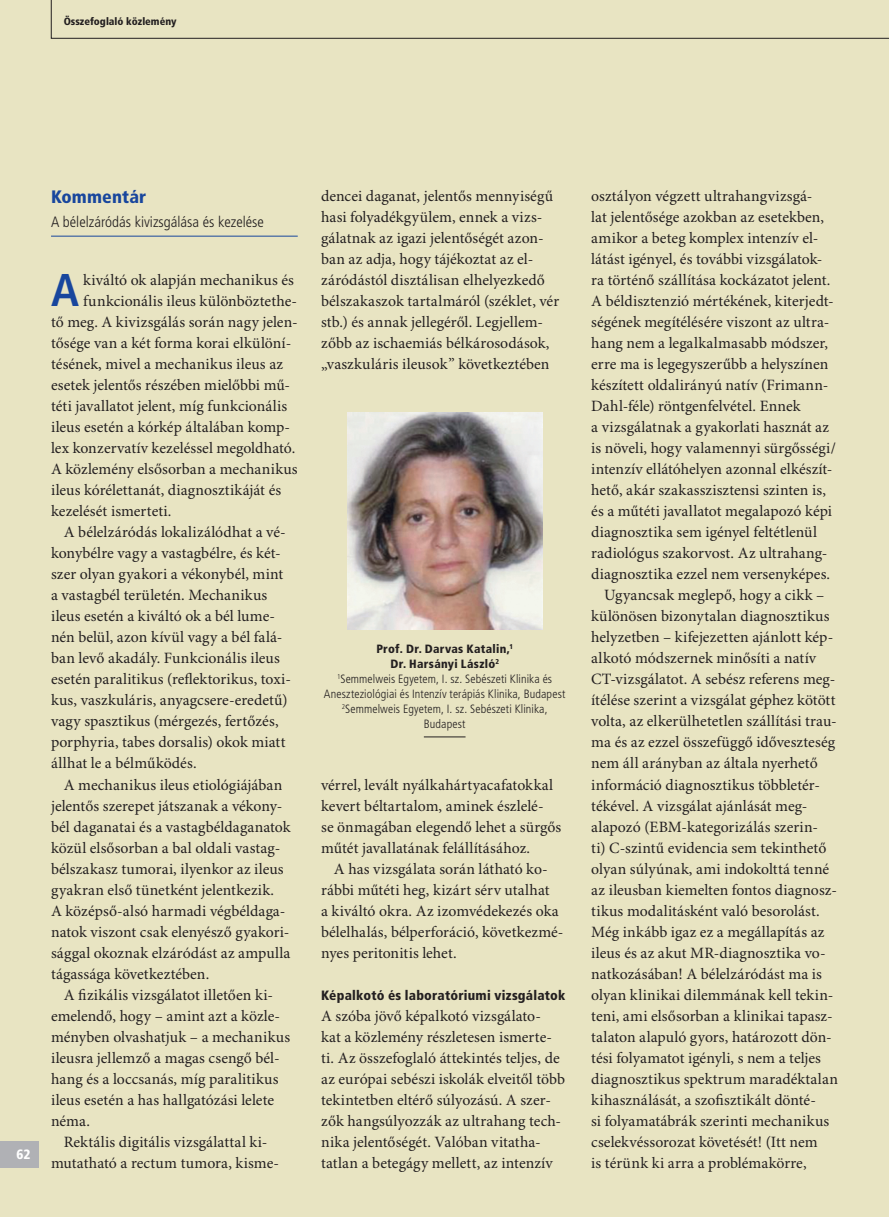
<style>
.page{position:relative;width:889px;height:1217px;background:#fff}
.page>*{position:absolute;margin:0;border:0;box-sizing:border-box;transform-origin:0 0}
.Kommentár_iniciálé{font:700 condensed 45.9px "Frutiger";color:#18469d}
.hivatkozás{font:900 condensed 18px "Frutiger";letter-spacing:.005em;color:#18469d}
.kenyér{font:15.75px/21px "Minion Pro";letter-spacing:.005em;color:#231f20}
.kenyértompa{font:15.75px/21px "Minion Pro";color:#231f20}
.Kommentár_iniciálé-2{font:15.75px "Minion Pro";letter-spacing:.005em;color:#231f20}
.hivatkozás-2{font:300 condensed 15px "Frutiger";color:#231f20}
.alcím2{font:900 condensed 13.5px "Frutiger";letter-spacing:.015em;color:#231f20}
.t1{font:13.5px "IMP Frutiger Cond Black";color:#fff}
.kenyér-2{font:300 condensed 12px/15px "Frutiger";letter-spacing:.01em;color:#231f20;text-align:center}
.kenyér-3{font:900 condensed 12px/15px "Frutiger";letter-spacing:.025em;color:#231f20;text-align:center}
.t2{font:900 condensed 10.5px "Frutiger";color:#231f20}
</style>
<div class="page">
<div style="left:0;top:0;width:889px;height:1216px;background:#e8e4c2"></div>
<div style="left:0;top:1140px;width:39px;height:27px;background:#b0b1b5"></div>
<svg style="left:51px;top:0;width:838px;height:39px"></svg>
<hr style="left:51px;top:236px;width:247px;height:1px;background:#18469d">
<img style="left:347px;top:412px;width:195px;height:217px">
<hr style="left:424px;top:736px;width:41px;height:1px;background:#231f20">
<p class="t2" style="left:64px;top:15px;width:114px">Összefoglaló közlemény</p>
<p class="t1" style="left:16px;top:1147px;width:16px">62</p>
<p class="hivatkozás" style="left:51px;top:186px;width:97px">Kommentár</p>
<p class="hivatkozás-2" style="left:51px;top:213px;width:214px">A bélelzáródás kivizsgálása és kezelése</p>
<p class="Kommentár_iniciálé" style="left:51px;top:263px;width:30px">A</p>
<p class="Kommentár_iniciálé-2" style="left:83px;top:270px;width:212px">kiváltó ok alapján mechanikus és</p>
<p class="Kommentár_iniciálé-2" style="left:83px;top:291px;width:215px">funkcionális ileus különböztethe-</p>
<p class="Kommentár_iniciálé-2" style="left:51px;top:312px;width:248px">tő meg. A kivizsgálás során nagy jelen-</p>
<p class="Kommentár_iniciálé-2" style="left:51px;top:333px;width:242px">tősége van a két forma korai elkülöní-</p>
<p class="Kommentár_iniciálé-2" style="left:51px;top:354px;width:234px">tésének, mivel a mechanikus ileus az</p>
<p class="Kommentár_iniciálé-2" style="left:51px;top:375px;width:241px">esetek jelentős részében mielőbbi mű-</p>
<p class="Kommentár_iniciálé-2" style="left:51px;top:396px;width:238px">téti javallatot jelent, míg funkcionális</p>
<p class="Kommentár_iniciálé-2" style="left:51px;top:417px;width:240px">ileus esetén a kórkép általában komp-</p>
<p class="Kommentár_iniciálé-2" style="left:51px;top:438px;width:246px">lex konzervatív kezeléssel megoldható.</p>
<p class="Kommentár_iniciálé-2" style="left:51px;top:459px;width:248px">A közlemény elsősorban a mechanikus</p>
<p class="Kommentár_iniciálé-2" style="left:51px;top:480px;width:232px">ileus kórélettanát, diagnosztikáját és</p>
<p class="Kommentár_iniciálé-2" style="left:51px;top:501px;width:122px">kezelését ismerteti.</p>
<p class="kenyér" style="left:51px;top:522px;width:241px;text-indent:13px">A bélelzáródás lokalizálódhat a vé&shy;konybélre vagy a vastagbélre, és két&shy;szer olyan gyakori a vékonybél, mint a vastagbél területén. Mechanikus ileus esetén a kiváltó ok a bél lume&shy;nén belül, azon kívül vagy a bél falá&shy;ban levő akadály. Funkcionális ileus esetén paralitikus (reflektorikus, toxi&shy;kus, vaszkuláris, anyagcsere-eredetű) vagy spasztikus (mérgezés, fertőzés, porphyria, tabes dorsalis) okok miatt állhat le a bélműködés.</p>
<p class="kenyér" style="left:51px;top:774px;width:241px;text-indent:13px">A mechanikus ileus etiológiájában jelentős szerepet játszanak a vékony&shy;bél daganatai és a vastagbéldaganatok közül elsősorban a bal oldali vastag&shy;bélszakasz tumorai, ilyenkor az ileus gyakran első tünetként jelentkezik.<br>A középső-alsó harmadi végbéldaga&shy;natok viszont csak elenyésző gyakori&shy;sággal okoznak elzáródást az ampulla tágassága következtében.</p>
<p class="kenyér" style="left:51px;top:984px;width:241px;text-indent:13px">A fizikális vizsgálatot illetően ki&shy;emelendő, hogy – amint azt a közle&shy;ményben olvashatjuk – a mechanikus ileusra jellemző a magas csengő bél&shy;hang és a loccsanás, míg paralitikus ileus esetén a has hallgatózási lelete néma.</p>
<p class="kenyér" style="left:51px;top:1131px;width:230px;text-align:center">Rektális digitális vizsgálattal ki&shy;mutatható a rectum tumora, kisme-</p>
<p class="kenyér" style="left:321px;top:186px;width:239px">dencei daganat, jelentős mennyiségű hasi folyadékgyülem, ennek a vizs&shy;gálatnak az igazi jelentőségét azon&shy;ban az adja, hogy tájékoztat az el&shy;záródástól disztálisan elhelyezkedő bélszakaszok tartalmáról (széklet, vér stb.) és annak jellegéről. Legjellem&shy;zőbb az ischaemiás bélkárosodások, „vaszkuláris ileusok” következtében</p>
<p class="kenyér-3" style="left:376px;top:641px;width:138px">Prof. Dr. Darvas Katalin,<sup>1<br></sup>Dr. Harsányi László<sup>2</sup></p>
<p class="kenyér-2" style="left:324px;top:671px;width:243px"><sup>1</sup>Semmelweis Egyetem, I . sz. Sebészeti Klinika és<br>Aneszteziológiai és I ntenzív terápiás Klinika, Budapest</p>
<p class="kenyér-2" style="left:342px;top:701px;width:207px"><sup>2</sup>Semmelweis Egyetem, I . sz. Sebészeti Klinika,<br>Budapest</p>
<p class="kenyér" style="left:321px;top:774px;width:242px">vérrel, levált nyálkahártyacafatokkal kevert béltartalom, aminek észlelé-<br>se önmagában elegendő lehet a sürgős műtét javallatának felállításához.</p>
<p class="kenyér" style="left:321px;top:858px;width:244px;text-indent:13px">A has vizsgálata során látható ko&shy;rábbi műtéti heg, kizárt sérv utalhat<br>a kiváltó okra. Az izomvédekezés oka bélelhalás, bélperforáció, következmé&shy;nyes peritonitis lehet.</p>
<p class="alcím2" style="left:321px;top:986px;width:246px">Képalkotó és laboratóriumi vizsgálatok</p>
<p class="kenyértompa" style="left:321px;top:1005px;width:245px">A szóba jövő képalkotó vizsgálato-<br>kat a közlemény részletesen ismerte&shy;ti. Az összefoglaló áttekintés teljes, de az európai sebészi iskolák elveitől több tekintetben eltérő súlyozású. A szer&shy;zők hangsúlyozzák az ultrahang tech&shy;nika jelentőségét. Valóban vitatha&shy;tatlan a betegágy mellett, az intenzív</p>
<p class="kenyértompa" style="left:591px;top:186px;width:246px">osztályon végzett ultrahangvizsgá-<br>lat jelentősége azokban az esetekben, amikor a beteg komplex intenzív el&shy;látást igényel, és további vizsgálatok&shy;ra történő szállítása kockázatot jelent.<br>A béldisztenzió mértékének, kiterjedt&shy;ségének megítélésére viszont az ultra&shy;hang nem a legalkalmasabb módszer, erre ma is legegyszerűbb a helyszínen készített oldalirányú natív (Frimann-Dahl-féle) röntgenfelvétel. Ennek<br>a vizsgálatnak a gyakorlati hasznát az is növeli, hogy valamennyi sürgősségi/ intenzív ellátóhelyen azonnal elkészít&shy;hető, akár szakasszisztensi szinten is, és a műtéti javallatot megalapozó képi diagnosztika sem igényel feltétlenül radiológus szakorvost. Az ultrahang&shy;diagnosztika ezzel nem versenyképes.</p>
<p class="kenyér" style="left:591px;top:585px;width:248px;text-indent:13px">Ugyancsak meglepő, hogy a cikk – különösen bizonytalan diagnosztikus helyzetben – kifejezetten ajánlott kép&shy;alkotó módszernek minősíti a natív CT-vizsgálatot. A sebész referens meg&shy;ítélése szerint a vizsgálat géphez kötött volta, az elkerülhetetlen szállítási trau&shy;ma és az ezzel összefüggő időveszteség nem áll arányban az általa nyerhető információ diagnosztikus többletér&shy;tékével. A vizsgálat ajánlását meg&shy;alapozó (EBM-kategorizálás szerin-<br>ti) C-szintű evidencia sem tekinthető olyan súlyúnak, ami indokolttá tenné az ileusban kiemelten fontos diagnosz&shy;tikus modalitásként való besorolást.<br>Még inkább igaz ez a megállapítás az ileus és az akut MR-diagnosztika vo&shy;natkozásában! A bélelzáródást ma is olyan klinikai dilemmának kell tekin&shy;teni, ami elsősorban a klinikai tapasz&shy;talaton alapuló gyors, határozott dön&shy;tési folyamatot igényli, s nem a teljes diagnosztikus spektrum maradéktalan kihasználását, a szofisztikált dönté-<br>si folyamatábrák szerinti mechanikus cselekvéssorozat követését! (Itt nem<br>is térünk ki arra a problémakörre,</p>
</div>
